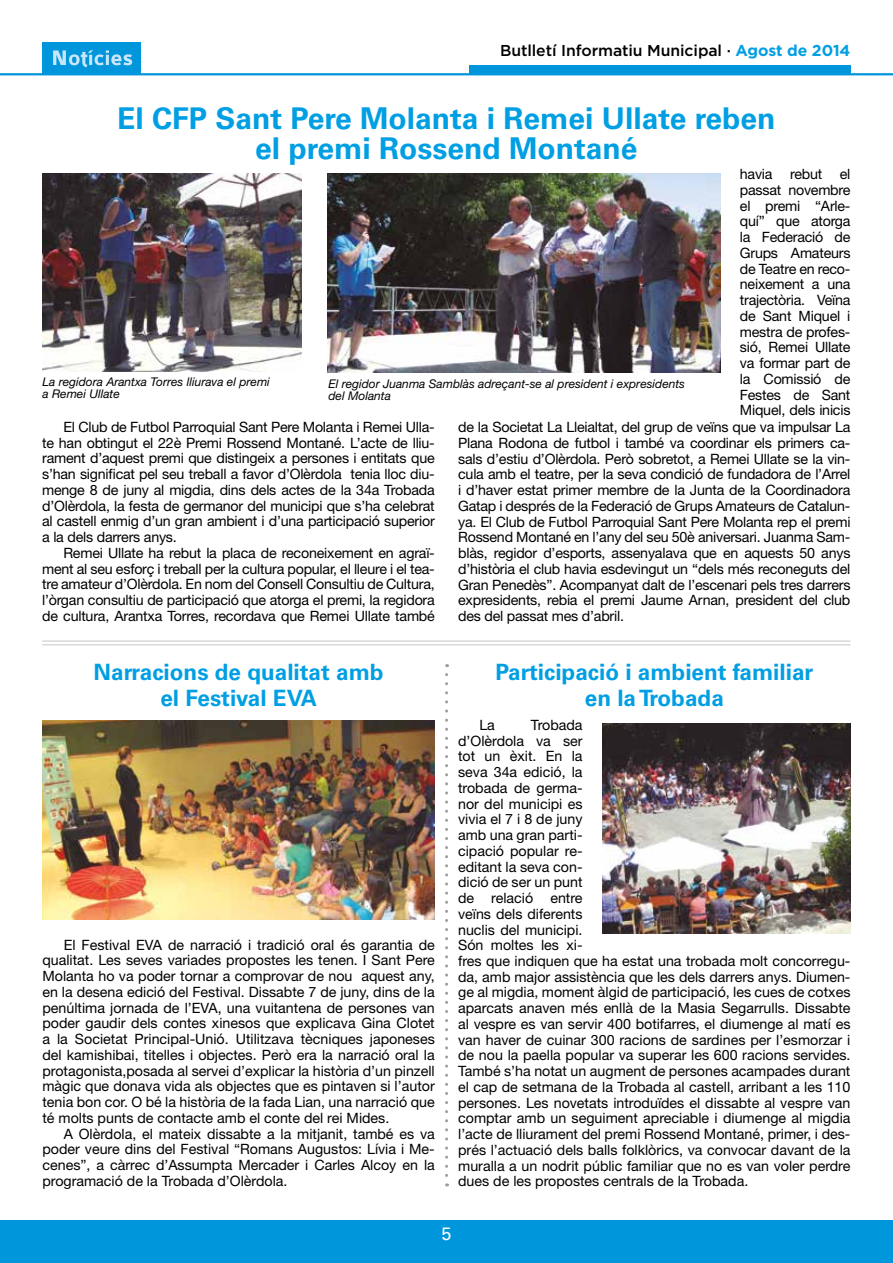
<style>
.page{position:relative;width:893px;height:1263px;background:#fff}
.page>*{position:absolute;margin:0;border:0;box-sizing:border-box;transform-origin:0 0}
.t1{font:700 30px/30px "Univers";color:#009fe3;text-align:center}
.t2{font:700 22.5px/25.5px "Univers";color:#009fe3;text-align:center}
.t3{font:18px "Univers";color:#fff}
.t4{font:500 15.75px "Gotham";letter-spacing:-.005em;color:#000}
.t5{font:14.25px/15.8px "Helvetica Neue";color:#000;text-align:justify}
.t6{font:italic 12px/12px "Helvetica Neue";color:#000}
.s1{font-weight:700;color:#009fe3}
</style>
<div class="page">
<div style="left:0;top:1220px;width:893px;height:43px;background:#0096dc"></div>
<hr style="left:0;top:73px;width:893px;height:2px;background:#0096dc">
<div style="left:469px;top:66px;width:381px;height:8px;background:#0096dc"></div>
<div style="left:43px;top:43px;width:98px;height:31px;background:#0096dc"></div>
<svg style="left:53px;top:50px;width:79px;height:17px"></svg>
<hr style="left:42px;top:641px;width:808px;height:1px;background:#c6c6c6">
<hr style="left:42px;top:644px;width:808px;height:1px;background:#c6c6c6">
<svg style="left:445px;top:674px;width:3px;height:512px"></svg>
<img style="left:43px;top:173px;width:259px;height:199px">
<img style="left:327px;top:174px;width:393px;height:198px">
<img style="left:43px;top:721px;width:392px;height:198px">
<img style="left:602px;top:724px;width:248px;height:209px">
<p class="t4" style="left:500px;top:41px;width:352px">Butlletí Informatiu Municipal · <span class="s1">Agost de 2014</span></p>
<h1 class="t1" style="left:117px;top:103px;width:660px">El CFP Sant Pere Molanta i Remei Ullate reben el premi Rossend Montané</h1>
<p class="t6" style="left:43px;top:376px;width:229px">La regidora Arantxa Torres lliurava el premi a Remei Ullate</p>
<p class="t6" style="left:328px;top:377px;width:358px">El regidor Juanma Samblàs adreçant-se al president i expresidents del Molanta</p>
<p class="t5" style="left:740px;top:166px;width:112px">havia rebut el passat novembre el premi “Arle&shy;quí” que atorga la Federació de Grups Amateurs de Teatre en reco&shy;neixement a una trajectòria. Veïna de Sant Miquel i mestra de profes&shy;sió, Remei Ullate va formar part de la Comissió de Festes de Sant Miquel, dels inicis</p>
<p class="t5" style="left:42px;top:419px;width:394px;text-indent:21px">El Club de Futbol Parroquial Sant Pere Molanta i Remei Ulla&shy;te han obtingut el 22è Premi Rossend Montané. L’acte de lliu&shy;rament d’aquest premi que distingeix a persones i entitats que s’han significat pel seu treball a favor d’Olèrdola tenia lloc diu&shy;menge 8 de juny al migdia, dins dels actes de la 34a Trobada d’Olèrdola, la festa de germanor del municipi que s’ha celebrat al castell enmig d’un gran ambient i d’una participació superior a la dels darrers anys.</p>
<p class="t5" style="left:42px;top:545px;width:394px;text-indent:21px">Remei Ullate ha rebut la placa de reconeixement en agraï&shy;ment al seu esforç i treball per la cultura popular, el lleure i el tea&shy;tre amateur d’Olèrdola. En nom del Consell Consultiu de Cultura, l’òrgan consultiu de participació que atorga el premi, la regidora de cultura, Arantxa Torres, recordava que Remei Ullate també</p>
<h2 class="t2" style="left:94px;top:660px;width:291px">Narracions de qualitat amb el Festival EVA</h2>
<p class="t5" style="left:42px;top:936px;width:394px;text-indent:21px">El Festival EVA de narració i tradició oral és garantia de qualitat. Les seves variades propostes les tenen. I Sant Pere Molanta ho va poder tornar a comprovar de nou aquest any, en la desena edició del Festival. Dissabte 7 de juny, dins de la penúltima jornada de l’EVA, una vuitantena de persones van poder gaudir dels contes xinesos que explicava Gina Clotet a la Societat Principal-Unió. Utilitzava tècniques japoneses del kamishibai, titelles i objectes. Però era la narració oral la protagonista,posada al servei d’explicar la història d’un pinzell màgic que donava vida als objectes que es pintaven si l’autor tenia bon cor. O bé la història de la fada Lian, una narració que té molts punts de contacte amb el conte del rei Mides.</p>
<p class="t5" style="left:42px;top:1125px;width:394px;text-indent:21px">A Olèrdola, el mateix dissabte a la mitjanit, també es va poder veure dins del Festival “Romans Augustos: Lívia i Me&shy;cenes”, a càrrec d’Assumpta Mercader i Carles Alcoy en la programació de la Trobada d’Olèrdola.</p>
<p class="t5" style="left:458px;top:419px;width:394px">de la Societat La Lleialtat, del grup de veïns que va impulsar La Plana Rodona de futbol i també va coordinar els primers ca&shy;sals d’estiu d’Olèrdola. Però sobretot, a Remei Ullate se la vin&shy;cula amb el teatre, per la seva condició de fundadora de l’Arrel i d’haver estat primer membre de la Junta de la Coordinadora Gatap i després de la Federació de Grups Amateurs de Catalun&shy;ya. El Club de Futbol Parroquial Sant Pere Molanta rep el premi Rossend Montané en l’any del seu 50è aniversari. Juanma Sam&shy;blàs, regidor d’esports, assenyalava que en aquests 50 anys d’història el club havia esdevingut un “dels més reconeguts del Gran Penedès”. Acompanyat dalt de l’escenari pels tres darrers expresidents, rebia el premi Jaume Arnan, president del club des del passat mes d’abril.</p>
<h2 class="t2" style="left:495px;top:660px;width:319px">Participació i ambient familiar en la Trobada</h2>
<p class="t5" style="left:458px;top:717px;width:394px;text-align:left;text-indent:73px">Trobada<br>d’Olèrdola va ser<br>tot un èxit. En la<br>seva 34a edició, la<br>trobada de germa-<br>nor del municipi es<br>vivia el 7 i 8 de juny<br>amb una gran parti-<br>cipació popular re-<br>editant la seva con-<br>dició de ser un punt<br>de relació entre<br>veïns dels diferents<br>nuclis del municipi.<br>Són moltes les xi-<br>fres que indiquen que ha estat una trobada molt concorregu&shy;da, amb major assistència que les dels darrers anys. Diumen&shy;ge al migdia, moment àlgid de participació, les cues de cotxes aparcats anaven més enllà de la Masia Segarrulls. Dissabte al vespre es van servir 400 botifarres, el diumenge al matí es van haver de cuinar 300 racions de sardines per l’esmorzar i de nou la paella popular va superar les 600 racions servides.<br>També s’ha notat un augment de persones acampades durant el cap de setmana de la Trobada al castell, arribant a les 110 persones. Les novetats introduïdes el dissabte al vespre van comptar amb un seguiment apreciable i diumenge al migdia l’acte de lliurament del premi Rossend Montané, primer, i des&shy;prés l’actuació dels balls folklòrics, va convocar davant de la muralla a un nodrit públic familiar que no es van voler perdre dues de les propostes centrals de la Trobada.</p>
<p class="t5" style="left:479px;top:717px;width:17px">La</p>
<p class="t3" style="left:441px;top:1223px;width:12px">5</p>
</div>
